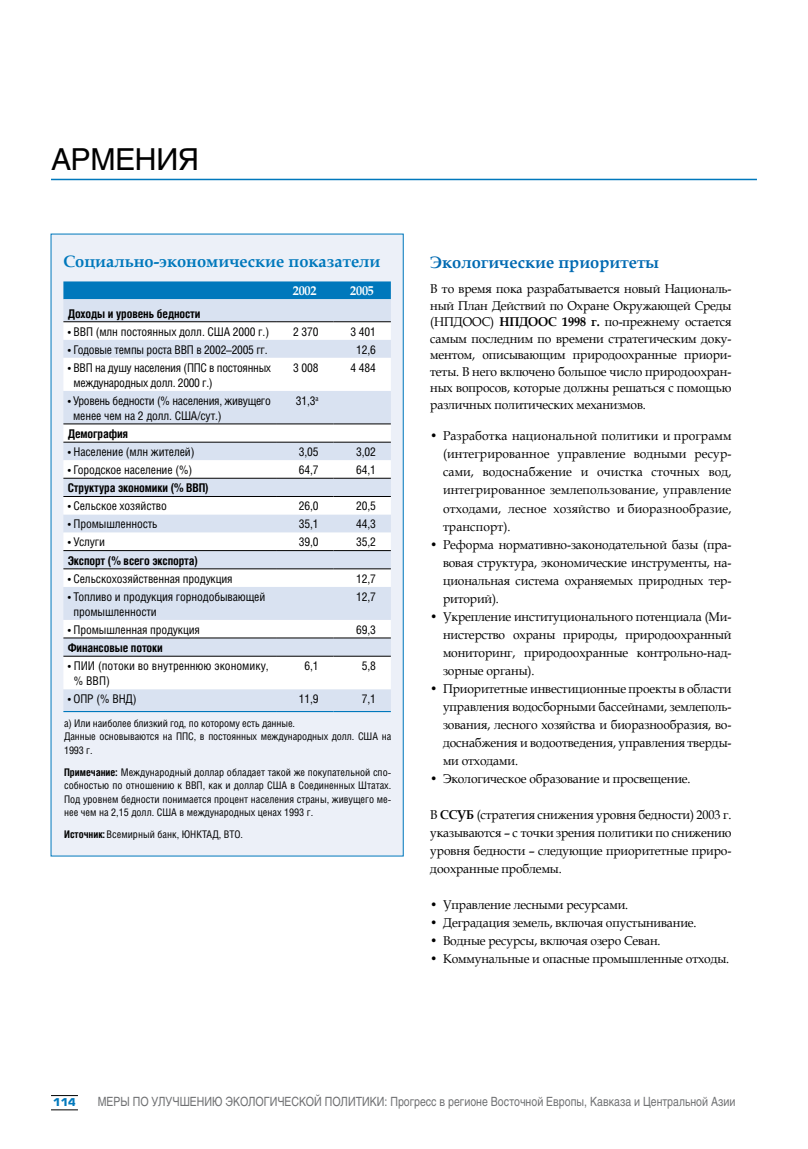
<style>
.page{position:relative;width:808px;height:1149px;background:#fff}
.page>*{position:absolute;margin:0;border:0;box-sizing:border-box;transform-origin:0 0}
.t1{font:30px "Helios";color:#000}
.t2{font:700 16.5px "Book Antiqua";color:#0078bc}
.t3{font:700 16.5px "Book Antiqua";color:#006ab2}
.t4{font:12.75px/18px "Book Antiqua";letter-spacing:-.01em;color:#000;text-align:justify;scale:.95 1}
.t5{font:700 12.75px "Book Antiqua";letter-spacing:-.015em;color:#fff;scale:.95 1}
.t6{font:12.6px "Helios";color:#707173;scale:.83 1}
.t7{font:12px/15px "Helios Cond";letter-spacing:-.01em;color:#000}
.t8{font:700 12px "Helios Cond";letter-spacing:-.01em;color:#000}
.t9{font:10.5px/13.5px "Helios Cond";letter-spacing:-.01em;color:#000}
.t10{font:700 10.5px "Eurostile LT Std";color:#0078bc}
.s1{font-weight:700}
</style>
<div class="page">
<svg style="left:51px;top:1109px;width:27px;height:1px"></svg>
<hr style="left:51px;top:179px;width:706px;height:1px;background:#0078bc">
<div style="left:51px;top:234px;width:352px;height:621px;background:#ecf0f8"></div>
<div style="left:63px;top:281px;width:328px;height:18px;background:#0078bc"></div>
<div style="left:63px;top:299px;width:328px;height:411px;background:#d9e2f1"></div>
<svg style="left:63px;top:322px;width:328px;height:367px;background:#ebeff6"></svg>
<hr style="left:63px;top:321px;width:213px;height:1px;background:#000">
<hr style="left:276px;top:321px;width:57px;height:1px;background:#000">
<hr style="left:333px;top:321px;width:58px;height:1px;background:#000">
<hr style="left:63px;top:568px;width:213px;height:1px;background:#000">
<hr style="left:276px;top:568px;width:57px;height:1px;background:#000">
<hr style="left:333px;top:568px;width:58px;height:1px;background:#000">
<hr style="left:63px;top:655px;width:213px;height:1px;background:#000">
<hr style="left:276px;top:655px;width:57px;height:1px;background:#000">
<hr style="left:333px;top:655px;width:58px;height:1px;background:#000">
<hr style="left:63px;top:550px;width:213px;height:1px;background:#000">
<hr style="left:276px;top:550px;width:57px;height:1px;background:#000">
<hr style="left:333px;top:550px;width:58px;height:1px;background:#000">
<hr style="left:63px;top:637px;width:213px;height:1px;background:#000">
<hr style="left:276px;top:637px;width:57px;height:1px;background:#000">
<hr style="left:333px;top:637px;width:58px;height:1px;background:#000">
<hr style="left:63px;top:478px;width:213px;height:1px;background:#000">
<hr style="left:276px;top:478px;width:57px;height:1px;background:#000">
<hr style="left:333px;top:478px;width:58px;height:1px;background:#000">
<hr style="left:63px;top:496px;width:213px;height:1px;background:#000">
<hr style="left:276px;top:496px;width:57px;height:1px;background:#000">
<hr style="left:333px;top:496px;width:58px;height:1px;background:#000">
<hr style="left:63px;top:423px;width:213px;height:1px;background:#000">
<hr style="left:276px;top:423px;width:57px;height:1px;background:#000">
<hr style="left:333px;top:423px;width:58px;height:1px;background:#000">
<hr style="left:63px;top:442px;width:213px;height:1px;background:#000">
<hr style="left:276px;top:442px;width:57px;height:1px;background:#000">
<hr style="left:333px;top:442px;width:58px;height:1px;background:#000">
<hr style="left:63px;top:710px;width:213px;height:2px;background:#0078bc">
<hr style="left:276px;top:710px;width:57px;height:2px;background:#0078bc">
<hr style="left:333px;top:710px;width:58px;height:2px;background:#0078bc">
<h1 class="t1" style="left:51px;top:142px;width:42px">Армени</h1>
<h1 class="t1" style="left:178px;top:142px;width:23px">я</h1>
<p class="t2" style="left:63px;top:250px;width:318px">Социально-экономические показатели</p>
<p class="t5" style="left:293px;top:282px;width:26px">2002</p>
<p class="t5" style="left:350px;top:282px;width:26px">2005</p>
<p class="t8" style="left:68px;top:306px;width:134px">Доходы и уровень бедности</p>
<p class="t7" style="left:68px;top:323px;width:203px">• ВВП (млн постоянных долл. США 2000 г.)</p>
<p class="t7" style="left:293px;top:323px;width:27px">2 370</p>
<p class="t7" style="left:350px;top:323px;width:27px">3 401</p>
<p class="t7" style="left:68px;top:341px;width:201px">• Годовые темпы роста ВВП в 2002–2005 гг.</p>
<p class="t7" style="left:356px;top:341px;width:21px">12,6</p>
<p class="t7" style="left:74px;top:359px;width:199px;text-indent:-6px">• ВВП на душу населения (ППС в постоянных международных долл. 2000 г.)</p>
<p class="t7" style="left:293px;top:359px;width:27px">3 008</p>
<p class="t7" style="left:350px;top:359px;width:27px">4 484</p>
<p class="t7" style="left:73px;top:392px;width:199px;text-indent:-5px">• Уровень бедности (% населения, живущего менее чем на 2 долл. США/сут.)</p>
<p class="t7" style="left:296px;top:392px;width:24px">31,3<sup>a</sup></p>
<p class="t8" style="left:68px;top:426px;width:62px">Демография</p>
<p class="t7" style="left:68px;top:444px;width:128px">• Население (млн жителей)</p>
<p class="t7" style="left:299px;top:444px;width:21px">3,05</p>
<p class="t7" style="left:356px;top:444px;width:21px">3,02</p>
<p class="t7" style="left:68px;top:462px;width:126px">• Городское население (%)</p>
<p class="t7" style="left:299px;top:462px;width:21px">64,7</p>
<p class="t7" style="left:356px;top:462px;width:21px">64,1</p>
<p class="t8" style="left:68px;top:480px;width:143px">Структура экономики (% ВВП)</p>
<p class="t7" style="left:68px;top:498px;width:101px">• Сельское хозяйство</p>
<p class="t7" style="left:299px;top:498px;width:21px">26,0</p>
<p class="t7" style="left:356px;top:498px;width:21px">20,5</p>
<p class="t7" style="left:68px;top:516px;width:91px">• Промышленность</p>
<p class="t7" style="left:299px;top:516px;width:21px">35,1</p>
<p class="t7" style="left:356px;top:516px;width:21px">44,3</p>
<p class="t7" style="left:68px;top:534px;width:39px">• Услуги</p>
<p class="t7" style="left:299px;top:534px;width:21px">39,0</p>
<p class="t7" style="left:356px;top:534px;width:21px">35,2</p>
<p class="t8" style="left:68px;top:553px;width:132px">Экспорт (% всего экспорта)</p>
<p class="t7" style="left:68px;top:570px;width:167px">• Сельскохозяйственная продукция</p>
<p class="t7" style="left:356px;top:570px;width:21px">12,7</p>
<p class="t7" style="left:74px;top:588px;width:193px;text-indent:-6px">• Топливо и продукция горнодобывающей промышленности</p>
<p class="t7" style="left:356px;top:588px;width:21px">12,7</p>
<p class="t7" style="left:68px;top:621px;width:134px">• Промышленная продукция</p>
<p class="t7" style="left:356px;top:621px;width:21px">69,3</p>
<p class="t8" style="left:68px;top:640px;width:97px">Финансовые потоки</p>
<p class="t7" style="left:74px;top:657px;width:196px;text-indent:-6px">• ПИИ (потоки во внутреннюю экономику, % ВВП)</p>
<p class="t7" style="left:304px;top:657px;width:16px">6,1</p>
<p class="t7" style="left:362px;top:657px;width:16px">5,8</p>
<p class="t7" style="left:68px;top:690px;width:70px">• ОПР (% ВНД)</p>
<p class="t7" style="left:299px;top:690px;width:21px">11,9</p>
<p class="t7" style="left:362px;top:690px;width:16px">7,1</p>
<p class="t9" style="left:64px;top:715px;width:329px">a) или наиболее близкий год, по которому есть данные.<br>Данные основываются на ППС, в постоянных международных долл. США на<br>1993 г.</p>
<p class="t9" style="left:64px;top:765px;width:329px;text-align:justify"><span class="s1">Примечание:</span> Международный доллар обладает такой же покупательной спо&shy;собностью по отношению к ВВП, как и доллар США в Соединенных Штатах.<br>Под уровнем бедности понимается процент населения страны, живущего ме&shy;нее чем на 2,15 долл. США в международных ценах 1993 г.</p>
<p class="t9" style="left:64px;top:827px;width:180px"><span class="s1">Источник:</span> Всемирный банк, ЮНКТАД, ВТО.</p>
<p class="t3" style="left:430px;top:251px;width:230px">Экологические приоритеты</p>
<p class="t4" style="left:430px;top:280px;width:319px;line-height:16.5px">В то время пока разрабатывается новый Националь&shy;ный План Действий по Охране Окружающей Среды (НПДООС) <span class="s1">НПДООС 1998 г.</span> по-прежнему остается самым последним по времени стратегическим доку&shy;ментом, описывающим природоохранные приори&shy;теты. В него включено большое число природоохран&shy;ных вопросов, которые должны решаться с помощью различных политических механизмов.</p>
<p class="t4" style="left:443px;top:426px;width:305px;text-indent:-13px">• Разработка национальной политики и программ (интегрированное управление водными ресур&shy;сами, водоснабжение и очистка сточных вод, интегрированное землепользование, управление отходами, лесное хозяйство и биоразнообразие, транспорт).</p>
<p class="t4" style="left:443px;top:534px;width:305px;text-indent:-13px">• Реформа нормативно-законодательной базы (пра&shy;вовая структура, экономические инструменты, на&shy;циональная система охраняемых природных тер&shy;риторий).</p>
<p class="t4" style="left:443px;top:606px;width:305px;text-indent:-13px">• Укрепление институционального потенциала (Ми&shy;нистерство охраны природы, природоохранный мониторинг, природоохранные контрольно-над&shy;зорные органы).</p>
<p class="t4" style="left:443px;top:678px;width:305px;text-indent:-13px">• Приоритетные инвестиционные проекты в области управления водосборными бассейнами, землеполь&shy;зования, лесного хозяйства и биоразнообразия, во&shy;доснабжения и водоотведения, управления тверды&shy;ми отходами.</p>
<p class="t4" style="left:430px;top:768px;width:275px">• Экологическое образование и просвещение.</p>
<p class="t4" style="left:430px;top:804px;width:319px">В <span class="s1">ССУБ</span> (стратегия снижения уровня бедности) 2003 г. указываются – с точки зрения политики по снижению уровня бедности – следующие приоритетные приро&shy;доохранные проблемы.</p>
<p class="t4" style="left:430px;top:894px;width:210px">• Управление лесными ресурсами.</p>
<p class="t4" style="left:430px;top:912px;width:282px">• Деградация земель, включая опустынивание.</p>
<p class="t4" style="left:430px;top:930px;width:244px">• Водные ресурсы, включая озеро Севан.</p>
<p class="t4" style="left:430px;top:948px;width:316px">• Коммунальные и опасные промышленные отходы.</p>
<p class="t10" style="left:53px;top:1095px;width:24px">114</p>
<p class="t6" style="left:98px;top:1094px;width:770px">МЕРЫ ПО УЛУЧШЕНИЮ ЭКОЛОГИЧЕСКОЙ ПОЛИТИКИ: Прогресс в регионе Восточной Европы, Кавказа и Центральной Азии</p>
</div>
